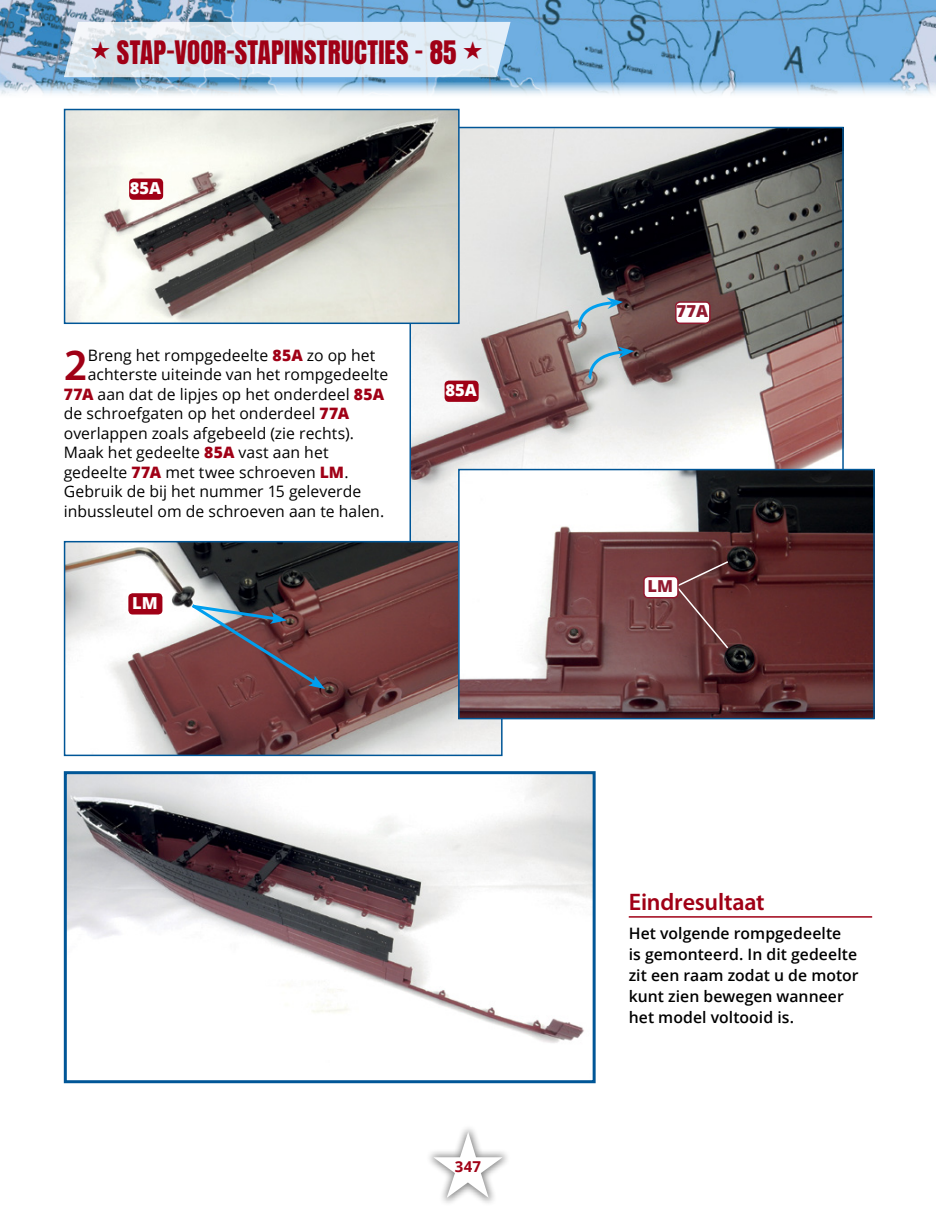
<style>
.page{position:relative;width:936px;height:1212px;background:#fff}
.page>*{position:absolute;margin:0;border:0;box-sizing:border-box;transform-origin:0 0}
.t1{font:600 44.7px "Myriad Pro";color:#a00016}
.t2{font:27px "Anton";letter-spacing:.01em;color:#a00016}
.t3{font:600 24px "Myriad Pro";letter-spacing:-.01em;color:#a00016}
.t4{font:800 16.5px "Open Sans";color:#fff}
.t5{font:800 16.5px "Open Sans";color:#911a30}
.t6{font:15.75px "Open Sans";letter-spacing:.005em;color:#000}
.t7{font:600 15.75px/21px "Open Sans";letter-spacing:.005em;color:#000}
.t8{font:700 15px "Open Sans";color:#a00016}
.s1{font-weight:800;color:#a00016}
</style>
<div class="page">
<img style="left:68px;top:775px;width:523px;height:268px">
<div style="left:64px;top:771px;width:531px;height:312px;border:3px solid #005697"></div>
<img style="left:412px;top:130px;width:428px;height:411px">
<img style="left:67px;top:112px;width:389px;height:209px">
<div style="left:64px;top:109px;width:395px;height:215px;border:2px solid #005697"></div>
<img style="left:67px;top:544px;width:432px;height:209px">
<div style="left:64px;top:541px;width:438px;height:215px;border:2px solid #005697"></div>
<img style="left:461px;top:472px;width:410px;height:244px">
<div style="left:458px;top:469px;width:416px;height:250px;border:2px solid #005697"></div>
<svg style="left:674px;top:560px;width:55px;height:90px;background:#6e3c3d"></svg>
<div style="left:644px;top:576px;width:34px;height:22px;background:#fff;border-radius:4px"></div>
<div style="left:643px;top:576px;width:35px;height:22px;border:2px solid #911a30;border-radius:4px"></div>
<div style="left:128px;top:593px;width:34px;height:21px;background:#a00016;border-radius:4px"></div>
<svg style="left:188px;top:601px;width:137px;height:88px;background:#755358"></svg>
<div style="left:444px;top:381px;width:34px;height:21px;background:#a00016;border-radius:4px"></div>
<div style="left:129px;top:178px;width:34px;height:22px;background:#a00016;border-radius:4px"></div>
<div style="left:675px;top:302px;width:34px;height:21px;background:#fff;border-radius:4px"></div>
<div style="left:675px;top:301px;width:35px;height:23px;border:2px solid #911a30;border-radius:4px"></div>
<svg style="left:574px;top:297px;width:49px;height:34px;background:#a4b2b9"></svg>
<svg style="left:585px;top:347px;width:49px;height:34px;background:#9ca8b0"></svg>
<hr style="left:628px;top:916px;width:244px;height:2px;background:#a00016">
<div style="left:424px;top:1123px;width:87px;height:83px;background:#000;opacity:.5"></div>
<svg style="left:433px;top:1132px;width:69px;height:65px"></svg>
<img style="left:0;top:0;width:935px;height:95px">
<svg style="left:64px;top:22px;width:446px;height:55px;background:#dbe7f1"></svg>
<h2 class="t2" style="left:90px;top:39px;width:394px">• STAP-VOOR-STAPINSTRUCTIES – 85 •</h2>
<p class="t4" style="left:130px;top:175px;width:33px">85A</p>
<h1 class="t1" style="left:64px;top:340px;width:25px">2</h1>
<p class="t6" style="left:88px;top:344px;width:289px">Breng het rompgedeelte <span class="s1">85A</span> zo op het</p>
<p class="t6" style="left:88px;top:364px;width:302px">achterste uiteinde van het rompgedeelte</p>
<p class="t6" style="left:64px;top:383px;width:322px"><span class="s1">77A</span> aan dat de lipjes op het onderdeel <span class="s1">85A</span></p>
<p class="t6" style="left:64px;top:403px;width:287px">de schroefgaten op het onderdeel <span class="s1">77A</span></p>
<p class="t6" style="left:64px;top:422px;width:292px">overlappen zoals afgebeeld (zie rechts).</p>
<p class="t6" style="left:64px;top:442px;width:266px">Maak het gedeelte <span class="s1">85A</span> vast aan het</p>
<p class="t6" style="left:64px;top:461px;width:286px">gedeelte <span class="s1">77A</span> met twee schroeven <span class="s1">LM</span>.</p>
<p class="t6" style="left:64px;top:481px;width:299px">Gebruik de bij het nummer 15 geleverde</p>
<p class="t6" style="left:64px;top:500px;width:322px">inbussleutel om de schroeven aan te halen.</p>
<p class="t4" style="left:132px;top:590px;width:27px">LM</p>
<p class="t4" style="left:445px;top:377px;width:33px">85A</p>
<p class="t8" style="left:455px;top:1155px;width:28px">347</p>
<p class="t5" style="left:676px;top:299px;width:33px">77A</p>
<p class="t5" style="left:647px;top:573px;width:27px">LM</p>
<h3 class="t3" style="left:628px;top:888px;width:137px">Eindresultaat</h3>
<p class="t7" style="left:628px;top:923px;width:231px">Het volgende rompgedeelte<br>is gemonteerd. In dit gedeelte zit een raam zodat u de motor kunt zien bewegen wanneer het model voltooid is.</p>
</div>
